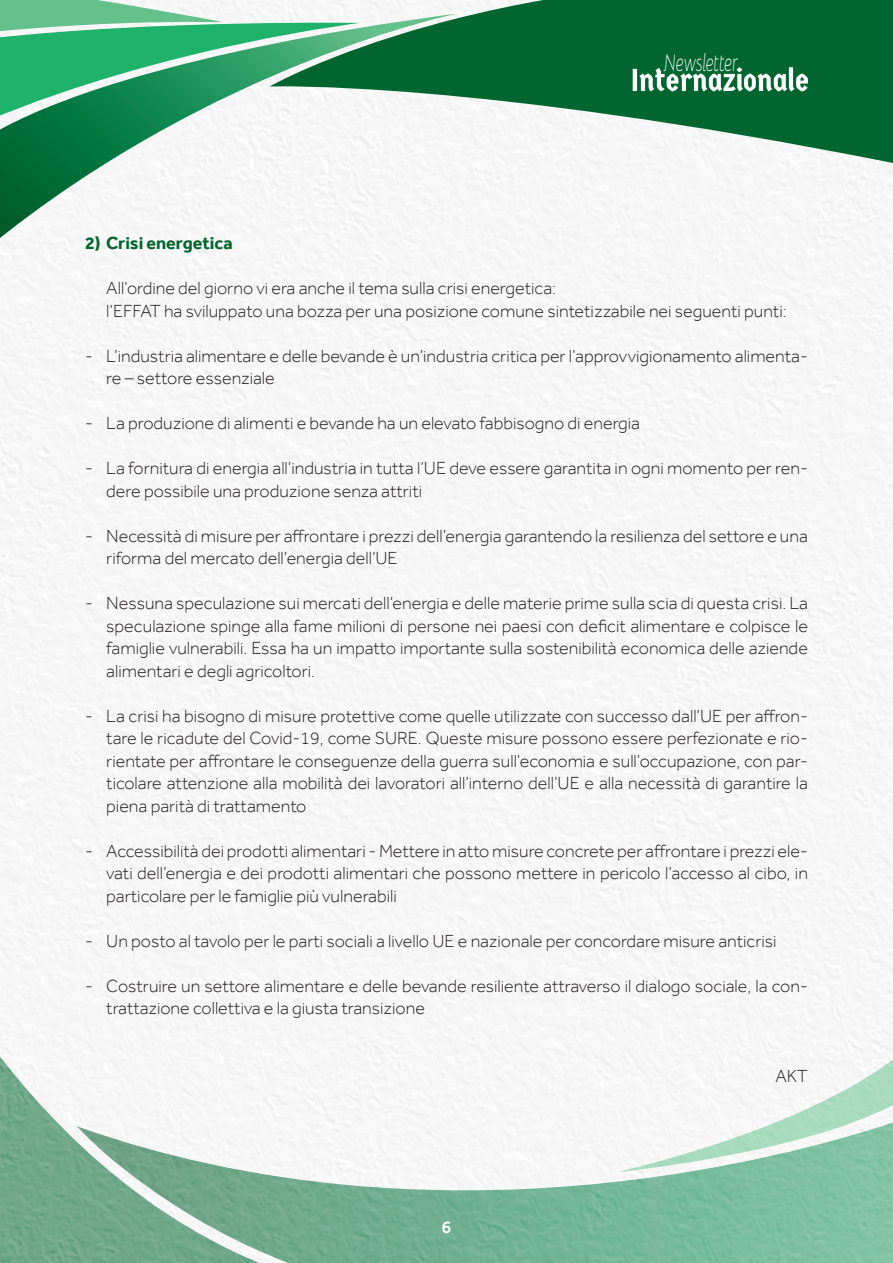
<style>
.page{position:relative;width:893px;height:1263px;background:#fff}
.page>*{position:absolute;margin:0;border:0;box-sizing:border-box;transform-origin:0 0}
.t1{font:italic 300 24.15px "Bellota";color:#fff;scale:.67 1}
.t2{font:300 18px/22.5px "Effra";color:#231f20}
.t3{font:700 18px "Effra";color:#00652e}
.t4{font:500 18px "Effra";color:#fff}
</style>
<div class="page">
<svg style="left:325px;top:1122px;width:568px;height:141px"></svg>
<svg style="left:0;top:1040px;width:325px;height:223px"></svg>
<svg style="left:617px;top:1059px;width:276px;height:113px"></svg>
<svg style="left:360px;top:0;width:533px;height:163px;fill:#00652e"></svg>
<svg style="left:0;top:14px;width:457px;height:234px"></svg>
<svg style="left:0;top:0;width:360px;height:121px"></svg>
<svg style="left:633px;top:67px;width:175px;height:24px"></svg>
<h1 class="t1" style="left:664px;top:44px;width:112px">Newsletter</h1>
<p class="t3" style="left:85px;top:232px;width:149px">2) Crisi energetica</p>
<p class="t2" style="left:106px;top:277px;width:682px">All’ordine del giorno vi era anche il tema sulla crisi energetica:<br>l’EFFAT ha sviluppato una bozza per una posizione comune sintetizzabile nei seguenti punti:</p>
<p class="t2" style="left:106px;top:344px;width:703px;text-indent:-21px">- L’industria alimentare e delle bevande è un’industria critica per l’approvvigionamento alimenta&shy;re – settore essenziale</p>
<p class="t2" style="left:85px;top:412px;width:557px">- La produzione di alimenti e bevande ha un elevato fabbisogno di energia</p>
<p class="t2" style="left:106px;top:457px;width:703px;text-indent:-21px">- La fornitura di energia all’industria in tutta l’UE deve essere garantita in ogni momento per ren&shy;dere possibile una produzione senza attriti</p>
<p class="t2" style="left:106px;top:524px;width:703px;text-indent:-21px">- Necessità di misure per affrontare i prezzi dell’energia garantendo la resilienza del settore e una riforma del mercato dell’energia dell’UE</p>
<p class="t2" style="left:106px;top:592px;width:703px;text-align:justify;text-indent:-21px">- Nessuna speculazione sui mercati dell’energia e delle materie prime sulla scia di questa crisi. La speculazione spinge alla fame milioni di persone nei paesi con deficit alimentare e colpisce le famiglie vulnerabili. Essa ha un impatto importante sulla sostenibilità economica delle aziende alimentari e degli agricoltori.</p>
<p class="t2" style="left:106px;top:704px;width:703px;text-align:justify;text-indent:-21px">- La crisi ha bisogno di misure protettive come quelle utilizzate con successo dall’UE per affron&shy;tare le ricadute del Covid-19, come SURE. Queste misure possono essere perfezionate e rio&shy;rientate per affrontare le conseguenze della guerra sull’economia e sull’occupazione, con par&shy;ticolare attenzione alla mobilità dei lavoratori all’interno dell’UE e alla necessità di garantire la piena parità di trattamento</p>
<p class="t2" style="left:106px;top:839px;width:703px;text-align:justify;text-indent:-21px">- Accessibilità dei prodotti alimentari - Mettere in atto misure concrete per affrontare i prezzi ele&shy;vati dell’energia e dei prodotti alimentari che possono mettere in pericolo l’accesso al cibo, in particolare per le famiglie più vulnerabili</p>
<p class="t2" style="left:85px;top:929px;width:693px">- Un posto al tavolo per le parti sociali a livello UE e nazionale per concordare misure anticrisi</p>
<p class="t2" style="left:106px;top:974px;width:703px;text-indent:-21px">- Costruire un settore alimentare e delle bevande resiliente attraverso il dialogo sociale, la con&shy;trattazione collettiva e la giusta transizione</p>
<p class="t4" style="left:442px;top:1216px;width:11px">6</p>
<p class="t2" style="left:775px;top:1064px;width:34px">AKT</p>
</div>
